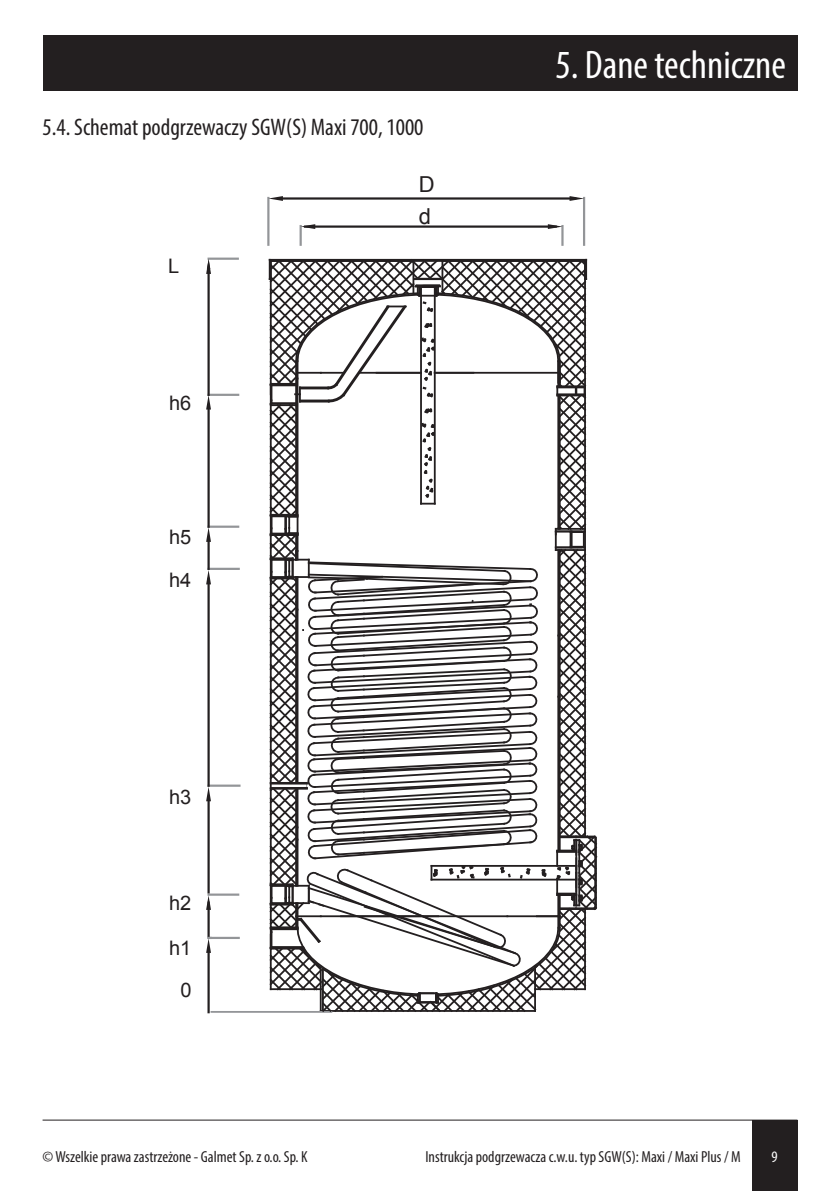
<style>
.page{position:relative;width:840px;height:1191px;background:#fff}
.page>*{position:absolute;margin:0;border:0;box-sizing:border-box;transform-origin:0 0}
.t1{font:condensed 40px "Myriad Pro";color:#fff}
.t2{font:condensed 24px "Myriad Pro";color:#231f20}
.t3{font:22px "Arial";color:#231f20}
.t4{font:20px/42.4px "Arial";color:#231f20}
.t5{font:condensed 16px "Myriad Pro";color:#231f20}
.t6{font:condensed 16px "Myriad Pro";color:#fff}
</style>
<div class="page">
<hr style="left:43px;top:1119px;width:754px;height:1px;background:#231f20">
<div style="left:751px;top:1120px;width:46px;height:71px;background:#231f20"></div>
<hr style="left:211px;top:1011px;width:120px;height:1px;background:#939598">
<hr style="left:305px;top:225px;width:250px;height:3px;background:#231f20">
<svg style="left:299px;top:224px;width:16px;height:21px"></svg>
<svg style="left:547px;top:224px;width:16px;height:21px"></svg>
<hr style="left:267px;top:198px;width:2px;height:47px;background:#939598">
<hr style="left:582px;top:198px;width:3px;height:47px;background:#939598">
<hr style="left:283px;top:197px;width:292px;height:3px;background:#231f20">
<svg style="left:268px;top:196px;width:15px;height:5px"></svg>
<svg style="left:569px;top:196px;width:14px;height:5px"></svg>
<hr style="left:208px;top:936px;width:30px;height:3px;background:#939598">
<hr style="left:208px;top:893px;width:30px;height:2px;background:#939598">
<hr style="left:208px;top:784px;width:31px;height:2px;background:#939598">
<hr style="left:208px;top:568px;width:30px;height:2px;background:#939598">
<hr style="left:208px;top:525px;width:30px;height:3px;background:#939598">
<hr style="left:208px;top:394px;width:30px;height:2px;background:#939598">
<hr style="left:208px;top:257px;width:30px;height:3px;background:#939598">
<hr style="left:207px;top:408px;width:2px;height:119px;background:#231f20">
<hr style="left:207px;top:541px;width:2px;height:28px;background:#231f20">
<hr style="left:207px;top:579px;width:2px;height:206px;background:#231f20">
<hr style="left:207px;top:800px;width:2px;height:92px;background:#231f20">
<hr style="left:207px;top:902px;width:2px;height:34px;background:#231f20">
<hr style="left:207px;top:951px;width:2px;height:61px;background:#231f20">
<hr style="left:207px;top:273px;width:2px;height:122px;background:#231f20">
<svg style="left:206px;top:259px;width:5px;height:15px"></svg>
<svg style="left:206px;top:395px;width:5px;height:14px"></svg>
<svg style="left:206px;top:527px;width:5px;height:15px"></svg>
<svg style="left:206px;top:570px;width:5px;height:14px"></svg>
<svg style="left:206px;top:786px;width:5px;height:15px"></svg>
<svg style="left:206px;top:895px;width:5px;height:15px"></svg>
<svg style="left:206px;top:936px;width:5px;height:17px"></svg>
<svg style="left:268px;top:258px;width:330px;height:755px"></svg>
<div style="left:43px;top:35px;width:754px;height:56px;background:#231f20"></div>
<h2 class="t2" style="left:43px;top:113px;width:382px">5.4. Schemat podgrzewaczy SGW(S) Maxi 700, 1000</h2>
<h3 class="t3" style="left:418px;top:169px;width:17px">D</h3>
<p class="t4" style="left:168px;top:245px;width:13px">L</p>
<p class="t4" style="left:169px;top:382px;width:24px">h6</p>
<p class="t4" style="left:169px;top:516px;width:24px">h5 h4</p>
<p class="t4" style="left:169px;top:776px;width:24px">h3</p>
<p class="t4" style="left:169px;top:882px;width:24px">h2</p>
<p class="t4" style="left:169px;top:927px;width:24px;line-height:41.8px;text-align:center">h1<br>0</p>
<h3 class="t3" style="left:418px;top:201px;width:14px">d</h3>
<h1 class="t1" style="left:555px;top:41px;width:232px">5. Dane techniczne</h1>
<p class="t5" style="left:43px;top:1146px;width:266px">© Wszelkie prawa zastrzeżone - Galmet Sp. z o.o. Sp. K</p>
<p class="t5" style="left:425px;top:1146px;width:316px">Instrukcja podgrzewacza c.w.u. typ SGW(S): Maxi / Maxi Plus / M</p>
<p class="t6" style="left:771px;top:1146px;width:8px">9</p>
</div>
